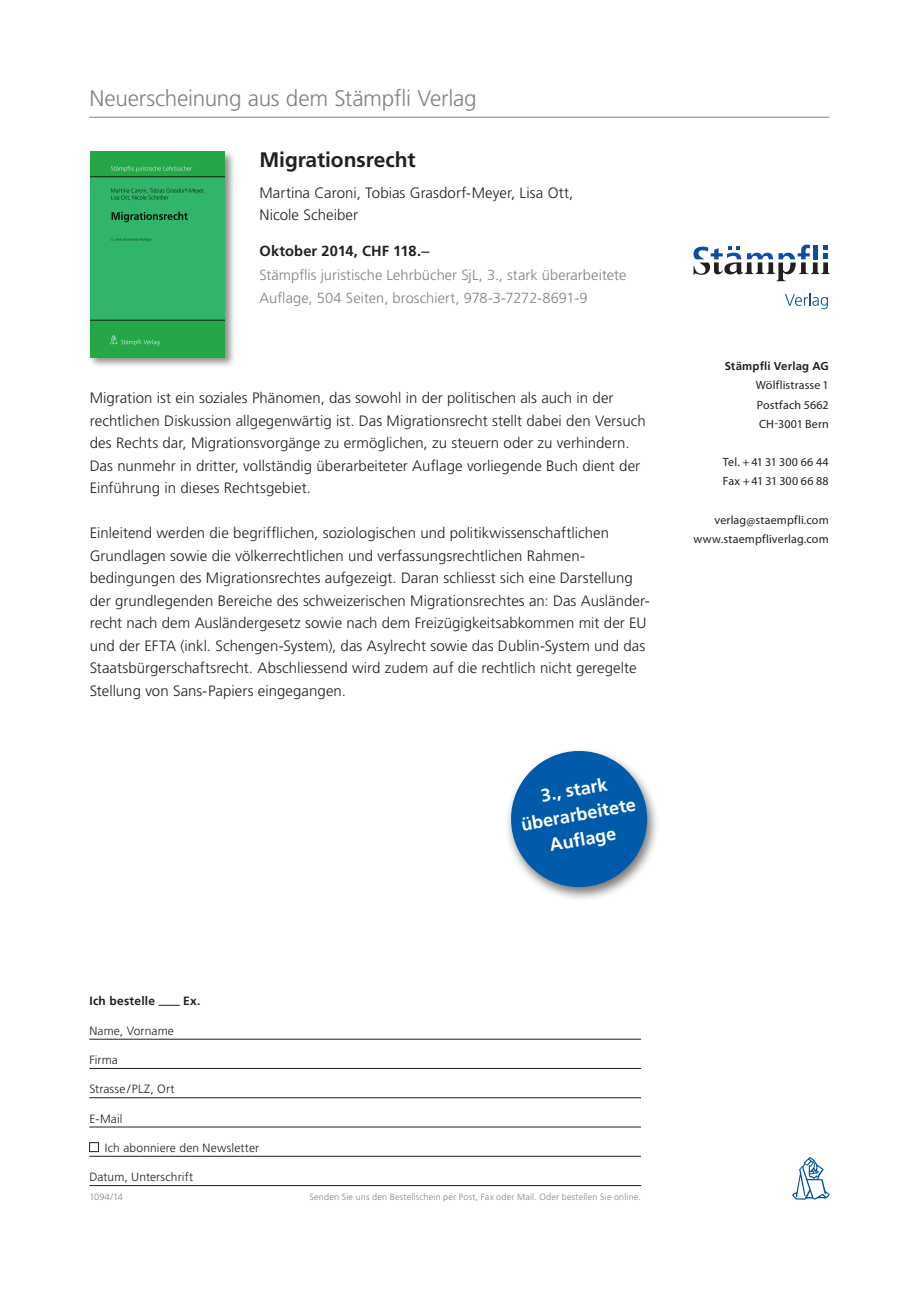
<style>
.page{position:relative;width:919px;height:1289px;background:#fff}
.page>*{position:absolute;margin:0;border:0;box-sizing:border-box;transform-origin:0 0}
.t1{font:300 22.5px "Frutiger LT Std";letter-spacing:-.01em;color:#808285}
.t2{font:700 21px "Frutiger LT Std";letter-spacing:-.005em;color:#231f20}
.t3{font:700 18px/25px "Frutiger LT Std";color:#fff;text-align:center}
.t4{font:300 15px/22.5px "Frutiger LT Std";letter-spacing:.005em;color:#231f20}
.t5{font:300 14.7px/23.2px "Frutiger LT Std";letter-spacing:.005em;color:#808285}
.t6{font:12px/19.2px "Myriad Pro";letter-spacing:.015em;color:#231f20;text-align:justify}
.t7{font:300 12px "Frutiger LT Std";letter-spacing:.01em;color:#231f20}
.t8{font:700 12px "Frutiger LT Std";letter-spacing:.02em;color:#231f20}
.t9{font:700 11.4px "Frutiger LT Std";letter-spacing:.015em;color:#231f20}
.t10{font:300 9px "Frutiger LT Std";letter-spacing:.025em;color:#808285}
.s1{font-weight:700;color:#231f20}
.s2{font-family:"Arial";font-weight:400;color:#231f20}
</style>
<div class="page">
<svg style="left:693px;top:244px;width:136px;height:37px"></svg>
<svg style="left:785px;top:293px;width:42px;height:16px"></svg>
<svg style="left:792px;top:1157px;width:37px;height:42px"></svg>
<hr style="left:89px;top:1038px;width:552px;height:1px;background:#231f20">
<hr style="left:89px;top:1068px;width:552px;height:1px;background:#231f20">
<hr style="left:89px;top:1097px;width:552px;height:1px;background:#231f20">
<hr style="left:89px;top:1126px;width:552px;height:1px;background:#231f20">
<hr style="left:89px;top:1155px;width:552px;height:1px;background:#231f20">
<hr style="left:89px;top:1185px;width:552px;height:1px;background:#231f20">
<svg style="left:158px;top:1005px;width:22px;height:1px"></svg>
<svg style="left:89px;top:1142px;width:10px;height:9px"></svg>
<hr style="left:89px;top:117px;width:740px;height:1px;background:#808285">
<div style="left:505px;top:747px;width:154px;height:155px;background:#231f20;opacity:.6"></div>
<div style="left:511px;top:751px;width:136px;height:136px;background:#015bab;border-radius:50%"></div>
<div style="left:88px;top:149px;width:147px;height:219px;background:#231f20;opacity:.5"></div>
<img style="left:90px;top:152px;width:135px;height:205px">
<h1 class="t1" style="left:89px;top:86px;width:389px">Neuerscheinung aus dem Stämpfli Verlag</h1>
<h2 class="t2" style="left:259px;top:147px;width:158px">Migrationsrecht</h2>
<p class="t4" style="left:259px;top:181px;width:315px">Martina Caroni, Tobias Grasdorf-Meyer, Lisa Ott,<br>Nicole Scheiber</p>
<p class="t5" style="left:259px;top:240px;width:368px"><span class="s1">Oktober 2014, CHF 118.</span><span class="s2">–<br></span>Stämpflis juristische Lehrbücher SjL, 3., stark überarbeitete<br>Auflage, 504 Seiten, broschiert, 978-3-7272-8691-9</p>
<p class="t4" style="left:90px;top:387px;width:557px">Migration ist ein soziales Phänomen, das sowohl in der politischen als auch in der rechtlichen Diskussion allgegenwärtig ist. Das Migrationsrecht stellt dabei den Versuch des Rechts dar, Migrationsvorgänge zu ermöglichen, zu steuern oder zu verhindern.<br>Das nunmehr in dritter, vollständig überarbeiteter Auflage vorliegende Buch dient der Einführung in dieses Rechtsgebiet.</p>
<p class="t4" style="left:90px;top:522px;width:561px">Einleitend werden die begrifflichen, soziologischen und politikwissenschaftlichen Grundlagen sowie die völkerrechtlichen und verfassungsrechtlichen Rahmen&shy;bedingungen des Migrationsrechtes aufgezeigt. Daran schliesst sich eine Darstellung der grundlegenden Bereiche des schweizerischen Migrationsrechtes an: Das Ausländer&shy;recht nach dem Ausländergesetz sowie nach dem Freizügigkeitsabkommen mit der EU und der EFTA (inkl. Schengen-System), das Asylrecht sowie das Dublin-System und das Staatsbürgerschaftsrecht. Abschliessend wird zudem auf die rechtlich nicht geregelte Stellung von Sans-Papiers eingegangen.</p>
<p class="t3" style="left:515px;top:787px;width:118px;rotate:-10deg">3., stark überarbeitete<br>Aufl age</p>
<p class="t9" style="left:724px;top:359px;width:106px">Stämpfli Verlag AG</p>
<p class="t6" style="left:755px;top:375px;width:74px">Wölflistrasse 1<br>Postfach 5662<br>CH-3001 Bern</p>
<p class="t6" style="left:722px;top:452px;width:107px">Tel. +41 31 300 66 44<br>Fax +41 31 300 66 88</p>
<p class="t6" style="left:693px;top:510px;width:137px;text-align:right">verlag@staempfli.com www.staempfliverlag.com</p>
<p class="t8" style="left:89px;top:994px;width:67px">Ich bestelle</p>
<p class="t8" style="left:183px;top:994px;width:19px">Ex.</p>
<p class="t7" style="left:89px;top:1023px;width:86px">Name, Vorname</p>
<p class="t7" style="left:89px;top:1053px;width:30px">Firma</p>
<p class="t7" style="left:89px;top:1082px;width:87px">Strasse / PLZ, Ort</p>
<p class="t7" style="left:89px;top:1111px;width:35px">E-Mail</p>
<p class="t7" style="left:105px;top:1140px;width:156px">Ich abonniere den Newsletter</p>
<p class="t7" style="left:89px;top:1170px;width:105px">Datum, Unterschrift</p>
<p class="t10" style="left:89px;top:1191px;width:35px">1094/14</p>
<p class="t10" style="left:309px;top:1191px;width:333px">Senden Sie uns den Bestellschein per Post, Fax oder Mail. Oder bestellen Sie online.</p>
</div>
